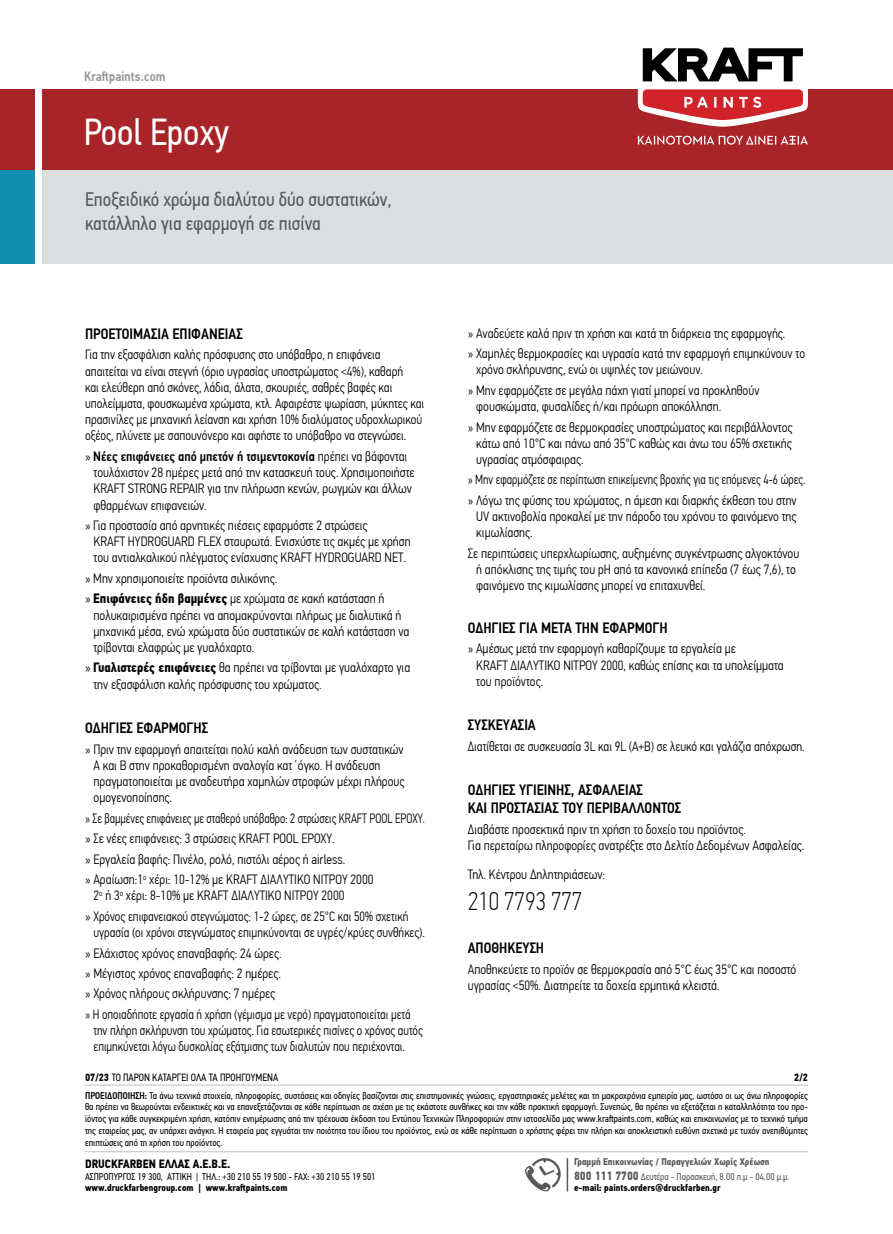
<style>
.page{position:relative;width:893px;height:1234px;background:#fff}
.page>*{position:absolute;margin:0;border:0;box-sizing:border-box;transform-origin:0 0}
.t1{font:37.5px "PF Din Text Cond Pro";color:#fff}
.t2{font:100 25.5px "PF Din Text Cond Pro";color:#000}
.t3{font:19.5px/23.4px "PF Din Text Cond Pro";color:#58595b}
.t4{font:500 15px/18px "PF Din Text Cond Pro";color:#000}
.t5{font:300 13.5px/16.2px "PF Din Text Cond Pro";color:#000}
.t6{font:300 13.5px/20.4px "PF Din Text Cond Pro";color:#000;scale:.96 1}
.t7{font:300 13.5px/20.4px "PF Din Text Cond Pro";color:#000;scale:.9 1}
.t8{font:300 13.5px/16.2px "PF Din Text Cond Pro";color:#000;scale:.94 1}
.t9{font:300 13.5px/20.4px "PF Din Text Cond Pro";color:#000;scale:.91 1}
.t10{font:500 13.5px "PF Din Text Cond Pro";letter-spacing:.01em;color:#939598}
.t11{font:700 12px "PF Din Text Cond Pro";color:#000}
.t12{font:10.5px "PF Din Text Cond Pro";color:#000}
.t13{font:700 10.5px "PF Din Text Cond Pro";color:#000}
.t14{font:9.75px/11.7px "PF Din Text Cond Pro";color:#000;text-align:justify}
.t15{font:700 9.75px/14.4px "PF Din Text Cond Pro";color:#58595b}
.t16{font:700 9.75px "PF Din Text Cond Pro";color:#000}
.s1{font-weight:500}
.s2{font-weight:700}
.s3{font-size:12px}
.s4{font-weight:400}
</style>
<div class="page">
<div style="left:43px;top:89px;width:850px;height:81px;background:#a82428"></div>
<div style="left:0;top:89px;width:34px;height:81px;background:#a82428"></div>
<svg style="left:638px;top:47px;width:170px;height:80px"></svg>
<svg style="left:638px;top:136px;width:170px;height:9px"></svg>
<div style="left:43px;top:170px;width:850px;height:94px;background:#dcddde"></div>
<div style="left:0;top:170px;width:34px;height:94px;background:#1390b1"></div>
<hr style="left:85px;top:1151px;width:723px;height:1px;background:#bcbec0">
<svg style="left:525px;top:1158px;width:36px;height:34px"></svg>
<hr style="left:567px;top:1157px;width:1px;height:34px;background:#58595b">
<hr style="left:85px;top:1084px;width:723px;height:1px;background:#bcbec0">
<p class="t10" style="left:84px;top:69px;width:83px">Kraftpaints.com</p>
<h1 class="t1" style="left:84px;top:109px;width:147px">Pool Epoxy</h1>
<h3 class="t3" style="left:85px;top:188px;width:308px">Εποξειδικό χρώµα διαλύτου δύο συστατικών, κατάλληλο για εφαρµογή σε πισίνα</h3>
<p class="t4" style="left:85px;top:325px;width:159px">ΠΡΟΕΤΟΙΜΑΣΙΑ ΕΠΙΦΑΝΕΙΑΣ</p>
<p class="t5" style="left:85px;top:346px;width:341px">Για την εξασφάλιση καλής πρόσφυσης στο υπόβαθρο, η επιφάνεια απαιτείται να είναι στεγνή (όριο υγρασίας υποστρώματος &lt;4%), καθαρή<br>και ελεύθερη από σκόνες, λάδια, άλατα, σκουριές, σαθρές βαφές και υπολείμματα, φουσκωμένα χρώματα, κτλ. Αφαιρέστε ψωρίαση, μύκητες και πρασινίλες με μηχανική λείανση και χρήση 10% διαλύματος υδροχλωρικού οξέος, πλύνετε με σαπουνόνερο και αφήστε το υπόβαθρο να στεγνώσει.</p>
<p class="t5" style="left:94px;top:448px;width:322px;text-indent:-9px">» <span class="s1">Νέες επιφάνειες από μπετόν ή τσιμεντοκονία</span> πρέπει να βάφονται τουλάχιστον 28 ημέρες μετά από την κατασκευή τους. Χρησιμοποιήστε KRAFT STRONG REPAIR για την πλήρωση κενών, ρωγμών και άλλων φθαρμένων επιφανειών.</p>
<p class="t5" style="left:94px;top:517px;width:319px;text-indent:-9px">» Για προστασία από αρνητικές πιέσεις εφαρμόστε 2 στρώσεις<br>KRAFT HYDROGUARD FLEX σταυρωτά. Ενισχύστε τις ακμές με χρήση του αντιαλκαλικού πλέγματος ενίσχυσης KRAFT HYDROGUARD NET.</p>
<p class="t5" style="left:85px;top:568px;width:301px;line-height:20.4px">» Μην χρησιμοποιείτε προϊόντα σιλικόνης.<br>» <span class="s2">Επιφάνειες ήδη βαμμένες</span> με χρώματα σε κακή κατάσταση ή</p>
<p class="t5" style="left:94px;top:606px;width:317px">πολυκαιρισμένα πρέπει να απομακρύνονται πλήρως με διαλυτικά ή μηχανικά μέσα, ενώ χρώματα δύο συστατικών σε καλή κατάσταση να τρίβονται ελαφρώς με γυαλόχαρτο.</p>
<p class="t5" style="left:94px;top:659px;width:318px;text-indent:-9px">» <span class="s2">Γυαλιστερές επιφάνειες</span> θα πρέπει να τρίβονται με γυαλόχαρτο για την εξασφάλιση καλής πρόσφυσης του χρώματος.</p>
<p class="t4" style="left:85px;top:719px;width:125px">ΟΔΗΓΙΕΣ ΕΦΑΡΜΟΓΗΣ</p>
<p class="t5" style="left:94px;top:740px;width:312px;text-indent:-9px">» Πριν την εφαρμογή απαιτείται πολύ καλή ανάδευση των συστατικών Α και Β στην προκαθορισμένη αναλογία κατ΄όγκο. Η ανάδευση πραγματοποιείται με αναδευτήρα χαμηλών στροφών μέχρι πλήρους ομογενοποίησης.</p>
<p class="t7" style="left:85px;top:807px;width:379px">» Σε βαμμένες επιφάνειες με σταθερό υπόβαθρο: 2 στρώσεις KRAFT POOL EPOXY. » Σε νέες επιφάνειες: 3 στρώσεις ΚRAFT POOL EPOXY.<br>» Εργαλεία βαφής: Πινέλο, ρολό, πιστόλι αέρος ή airless.<br>» Αραίωση:1<sup>o</sup> χέρι: 10-12% με KRAFT ΔΙΑΛΥΤΙΚΟ ΝΙΤΡΟΥ 2000</p>
<p class="t5" style="left:85px;top:885px;width:325px;line-height:20.4px;text-indent:9px">2<sup>o</sup> ή 3<sup>o</sup> χέρι: 8-10% με KRAFT ΔΙΑΛΥΤΙΚΟ ΝΙΤΡΟΥ 2000<br>» Χρόνος επιφανειακού στεγνώματος: 1-2 ώρες, σε 25°C και 50% σχετική</p>
<p class="t6" style="left:85px;top:922px;width:355px;text-indent:9px">υγρασία (οι χρόνοι στεγνώματος επιμηκύνονται σε υγρές/κρύες συνθήκες). » Ελάχιστος χρόνος επαναβαφής: 24 ώρες.<br>» Μέγιστος χρόνος επαναβαφής: 2 ημέρες.<br>» Χρόνος πλήρους σκλήρυνσης: 7 ημέρες<br>» Η οποιαδήποτε εργασία ή χρήση (γέμισμα με νερό) πραγματοποιείται μετά</p>
<p class="t8" style="left:94px;top:1022px;width:352px">την πλήρη σκλήρυνση του χρώματος. Για εσωτερικές πισίνες ο χρόνος αυτός επιμηκύνεται λόγω δυσκολίας εξάτμισης των διαλυτών που περιέχονται.</p>
<p class="t5" style="left:468px;top:323px;width:339px;line-height:20.4px">» Αναδεύετε καλά πριν τη χρήση και κατά τη διάρκεια της εφαρμογής.<br>» Χαμηλές θερμοκρασίες και υγρασία κατά την εφαρμογή επιμηκύνουν το</p>
<p class="t5" style="left:468px;top:359px;width:293px;line-height:20.4px;text-indent:9px">χρόνο σκλήρυνσης, ενώ οι υψηλές τον μειώνουν.<br>» Μην εφαρμόζετε σε μεγάλα πάχη γιατί μπορεί να προκληθούν</p>
<p class="t5" style="left:468px;top:396px;width:326px;line-height:20.4px;text-indent:9px">φουσκώματα, φυσαλίδες ή/και πρόωρη αποκόλληση.<br>» Μην εφαρμόζετε σε θερμοκρασίες υποστρώματος και περιβάλλοντος</p>
<p class="t5" style="left:476px;top:435px;width:317px">κάτω από 10°C και πάνω από 35°C καθώς και άνω του 65% σχετικής υγρασίας ατμόσφαιρας.</p>
<p class="t9" style="left:468px;top:469px;width:373px">» Μην εφαρμόζετε σε περίπτωση επικείμενης βροχής για τις επόμενες 4-6 ώρες. » Λόγω της φύσης του χρώματος, η άμεση και διαρκής έκθεση του στην</p>
<p class="t5" style="left:476px;top:508px;width:322px">UV ακτινοβολία προκαλεί με την πάροδο του χρόνου το φαινόμενο της κιμωλίασης.</p>
<p class="t5" style="left:476px;top:545px;width:324px;text-indent:-9px">Σε περιπτώσεις υπερχλωρίωσης, αυξημένης συγκέντρωσης αλγοκτόνου ή απόκλισης της τιμής του pH από τα κανονικά επίπεδα (7 έως 7,6), το φαινόμενο της κιμωλίασης μπορεί να επιταχυνθεί.</p>
<p class="t4" style="left:468px;top:619px;width:201px">ΟΔΗΓΙΕΣ ΓΙΑ ΜΕΤΑ ΤΗΝ ΕΦΑΡΜΟΓΗ</p>
<p class="t5" style="left:476px;top:640px;width:309px;text-indent:-9px">» Αμέσως μετά την εφαρμογή καθαρίζουμε τα εργαλεία με<br>KRAFT ΔΙΑΛΥΤΙΚΟ ΝΙΤΡΟΥ 2000, καθώς επίσης και τα υπολείμματα του προϊόντος.</p>
<p class="t4" style="left:468px;top:716px;width:70px">ΣΥΣΚΕΥΑΣΙΑ</p>
<p class="t5" style="left:468px;top:738px;width:338px">Διατίθεται σε συσκευασία 3L και 9L (A+B) σε λευκό και γαλάζια απόχρωση.</p>
<p class="t4" style="left:468px;top:781px;width:215px">ΟΔΗΓΙΕΣ ΥΓΙΕΙΝΗΣ, ΑΣΦΑΛΕΙΑΣ<br>ΚΑΙ ΠΡΟΣΤΑΣΙΑΣ ΤΟΥ ΠΕΡΙΒΑΛΛΟΝΤΟΣ</p>
<p class="t5" style="left:468px;top:821px;width:338px">Διαβάστε προσεκτικά πριν τη χρήση το δοχείο του προϊόντος.<br>Για περεταίρω πληροφορίες ανατρέξτε στο Δελτίο Δεδομένων Ασφαλείας.</p>
<p class="t5" style="left:468px;top:866px;width:139px">Τηλ. Κέντρου Δηλητηριάσεων:</p>
<h2 class="t2" style="left:468px;top:886px;width:116px">210 7793 777</h2>
<p class="t4" style="left:468px;top:939px;width:78px">ΑΠΟΘΗΚΕΥΣΗ</p>
<p class="t5" style="left:468px;top:960px;width:330px">Αποθηκεύετε το προϊόν σε θερμοκρασία από 5°C έως 35°C και ποσοστό υγρασίας &lt;50%. Διατηρείτε τα δοχεία ερμητικά κλειστά.</p>
<p class="t12" style="left:85px;top:1070px;width:195px"><span class="s2">07/23</span> ΤΟ ΠΑΡΟΝ ΚΑΤΑΡΓΕΙ ΟΛΑ ΤΑ ΠΡΟΗΓΟΥΜΕΝΑ</p>
<p class="t13" style="left:794px;top:1070px;width:15px">2/2</p>
<p class="t14" style="left:85px;top:1089px;width:724px"><span class="s1">ΠΡΟΕΙΔΟΠΟIΗΣΗ:</span> Τα άνω τεχνικά στοιχεία, πληροφορίες, συστάσεις και οδηγίες βασίζονται στις επιστημονικές γνώσεις, εργαστηριακές μελέτες και τη μακροχρόνια εμπειρία μας, ωστόσο οι ως άνω πληροφορίες θα πρέπει να θεωρούνται ενδεικτικές και να επανεξετάζονται σε κάθε περίπτωση σε σχέση με τις εκάστοτε συνθήκες και την κάθε πρακτική εφαρμογή. Συνεπώς, θα πρέπει να εξετάζεται η καταλληλότητα του προ&shy;ϊόντος για κάθε συγκεκριμένη χρήση, κατόπιν ενημέρωσης από την τρέχουσα έκδοση του Εντύπου Τεχνικών Πληροφοριών στην ιστοσελίδα μας www.kraftpaints.com, καθώς και επικοινωνίας με το τεχνικό τμήμα της εταιρείας μας, αν υπάρχει ανάγκη. Η εταιρεία μας εγγυάται την ποιότητα του ίδιου του προϊόντος, ενώ σε κάθε περίπτωση ο χρήστης φέρει την πλήρη και αποκλειστική ευθύνη σχετικά με τυχόν ανεπιθύμητες επιπτώσεις από τη χρήση του προϊόντος.</p>
<p class="t11" style="left:85px;top:1156px;width:147px">DRUCKFARBEN ΕΛΛΑΣ Α.Ε.Β.Ε.</p>
<p class="t14" style="left:85px;top:1170px;width:292px">ΑΣΠΡΟΠΥΡΓΟΣ 19 300, ΑΤΤΙΚΗ | TΗΛ.: +30 210 55 19 500 - FAX: +30 210 55 19 501</p>
<p class="t16" style="left:85px;top:1181px;width:204px">www.druckfarbengroup.com | www.kraftpaints.com</p>
<p class="t15" style="left:574px;top:1154px;width:217px">Γραμμή Επικοινωνίας / Παραγγελιών Χωρίς Χρέωση<br><span class="s3">800 111 7700</span> <span class="s4">Δευτέρα - Παρασκευή, 8.00 π.μ - 04.00 μ.μ.</span></p>
<p class="t16" style="left:574px;top:1181px;width:148px">e-mail: paints.orders@druckfarben.gr</p>
</div>
